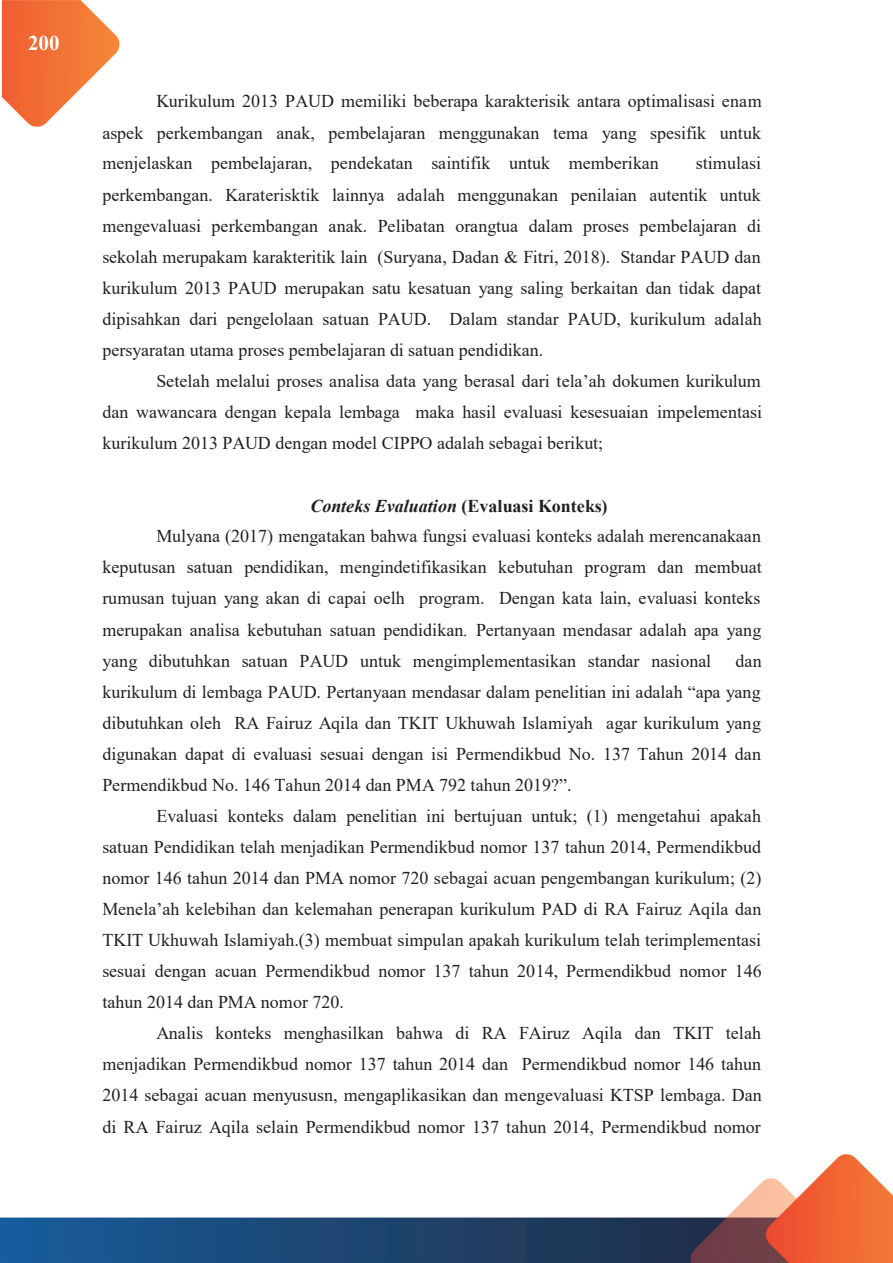
<style>
.page{position:relative;width:893px;height:1263px;background:#fff}
.page>*{position:absolute;margin:0;border:0;box-sizing:border-box;transform-origin:0 0}
.t1{font:700 21px "Times New Roman";color:#fff}
.t2{font:18px/31px "Times New Roman";color:#231f20;text-align:justify}
.t3{font:italic 700 18px "Times New Roman";color:#231f20}
.s1{font-style:normal}
.s2{font-style:italic}
</style>
<div class="page">
<img style="left:0;top:0;width:893px;height:1263px">
<div style="left:100px;top:91px;width:664px;height:31px;background:#fff"></div>
<div style="left:100px;top:122px;width:664px;height:31px;background:#fff"></div>
<div style="left:100px;top:153px;width:664px;height:31px;background:#fff"></div>
<div style="left:100px;top:184px;width:664px;height:31px;background:#fff"></div>
<div style="left:100px;top:215px;width:664px;height:31px;background:#fff"></div>
<div style="left:100px;top:246px;width:664px;height:31px;background:#fff"></div>
<div style="left:100px;top:277px;width:664px;height:31px;background:#fff"></div>
<div style="left:100px;top:308px;width:664px;height:31px;background:#fff"></div>
<div style="left:100px;top:339px;width:664px;height:32px;background:#fff"></div>
<div style="left:100px;top:371px;width:664px;height:30px;background:#fff"></div>
<div style="left:100px;top:401px;width:664px;height:32px;background:#fff"></div>
<div style="left:100px;top:433px;width:664px;height:31px;background:#fff"></div>
<div style="left:100px;top:464px;width:664px;height:31px;background:#fff"></div>
<div style="left:100px;top:495px;width:664px;height:31px;background:#fff"></div>
<div style="left:100px;top:526px;width:664px;height:31px;background:#fff"></div>
<div style="left:100px;top:557px;width:664px;height:31px;background:#fff"></div>
<div style="left:100px;top:588px;width:664px;height:31px;background:#fff"></div>
<div style="left:100px;top:619px;width:664px;height:31px;background:#fff"></div>
<div style="left:100px;top:650px;width:664px;height:31px;background:#fff"></div>
<div style="left:100px;top:681px;width:664px;height:31px;background:#fff"></div>
<div style="left:100px;top:712px;width:664px;height:31px;background:#fff"></div>
<div style="left:100px;top:743px;width:664px;height:31px;background:#fff"></div>
<div style="left:100px;top:774px;width:664px;height:31px;background:#fff"></div>
<div style="left:100px;top:805px;width:664px;height:31px;background:#fff"></div>
<div style="left:100px;top:836px;width:664px;height:31px;background:#fff"></div>
<div style="left:100px;top:867px;width:664px;height:31px;background:#fff"></div>
<div style="left:100px;top:898px;width:664px;height:32px;background:#fff"></div>
<div style="left:100px;top:930px;width:664px;height:31px;background:#fff"></div>
<div style="left:100px;top:961px;width:664px;height:31px;background:#fff"></div>
<div style="left:100px;top:992px;width:664px;height:31px;background:#fff"></div>
<div style="left:100px;top:1023px;width:664px;height:31px;background:#fff"></div>
<div style="left:100px;top:1054px;width:664px;height:31px;background:#fff"></div>
<div style="left:100px;top:1085px;width:664px;height:31px;background:#fff"></div>
<div style="left:100px;top:1116px;width:664px;height:31px;background:#fff"></div>
<p class="t1" style="left:28px;top:28px;width:33px">200</p>
<p class="t2" style="left:102px;top:85px;width:661px;text-indent:54px">Kurikulum 2013 PAUD memiliki beberapa karakterisik antara optimalisasi enam aspek perkembangan anak, pembelajaran menggunakan tema yang spesifik untuk menjelaskan pembelajaran, pendekatan saintifik untuk memberikan</p>
<p class="t2" style="left:102px;top:147px;width:661px;text-indent:594px">stimulasi perkembangan. Karaterisktik lainnya adalah menggunakan penilaian autentik untuk mengevaluasi perkembangan anak. Pelibatan orangtua dalam proses pembelajaran di sekolah merupakam karakteritik lain (Suryana, Dadan &amp; Fitri, 2018). Standar PAUD dan kurikulum 2013 PAUD merupakan satu kesatuan yang saling berkaitan dan tidak dapat dipisahkan dari pengelolaan satuan PAUD. Dalam standar PAUD, kurikulum adalah persyaratan utama proses pembelajaran di satuan pendidikan.</p>
<p class="t2" style="left:102px;top:365px;width:661px;text-indent:54px">Setelah melalui proses analisa data yang berasal dari tela’ah dokumen kurikulum dan wawancara dengan kepala lembaga maka hasil evaluasi kesesuaian impelementasi kurikulum 2013 PAUD dengan model CIPPO adalah sebagai berikut;</p>
<p class="t3" style="left:310px;top:493px;width:299px">Conteks Evaluation <span class="s1">(Evaluasi Konteks)</span></p>
<p class="t2" style="left:156px;top:520px;width:606px">Mulyana (2017) mengatakan bahwa fungsi evaluasi konteks adalah merencanakaan</p>
<p class="t2" style="left:102px;top:551px;width:661px">keputusan satuan pendidikan, mengindetifikasikan kebutuhan program dan membuat</p>
<p class="t2" style="left:102px;top:582px;width:660px">rumusan tujuan yang akan di capai oelh program. Dengan kata lain, evaluasi konteks</p>
<p class="t2" style="left:102px;top:613px;width:661px">merupakan analisa kebutuhan satuan pendidikan<span class="s2">.</span> Pertanyaan mendasar adalah apa yang</p>
<p class="t2" style="left:102px;top:644px;width:610px">yang dibutuhkan satuan PAUD untuk mengimplementasikan standar nasional</p>
<p class="t2" style="left:102px;top:644px;width:661px;text-indent:633px">dan kurikulum di lembaga PAUD. Pertanyaan mendasar dalam penelitian ini adalah “apa yang dibutuhkan oleh RA Fairuz Aqila dan TKIT Ukhuwah Islamiyah agar kurikulum yang digunakan dapat di evaluasi sesuai dengan isi Permendikbud No. 137 Tahun 2014 dan Permendikbud No. 146 Tahun 2014 dan PMA 792 tahun 2019?”.</p>
<p class="t2" style="left:102px;top:800px;width:661px;text-indent:54px">Evaluasi konteks dalam penelitian ini bertujuan untuk; (1) mengetahui apakah satuan Pendidikan telah menjadikan Permendikbud nomor 137 tahun 2014, Permendikbud nomor 146 tahun 2014 dan PMA nomor 720 sebagai acuan pengembangan kurikulum; (2)<br>Menela’ah kelebihan dan kelemahan penerapan kurikulum PAD di RA Fairuz Aqila dan TKIT Ukhuwah Islamiyah.(3) membuat simpulan apakah kurikulum telah terimplementasi sesuai dengan acuan Permendikbud nomor 137 tahun 2014, Permendikbud nomor 146 tahun 2014 dan PMA nomor 720.</p>
<p class="t2" style="left:102px;top:1017px;width:661px;text-indent:54px">Analis konteks menghasilkan bahwa di RA FAiruz Aqila dan TKIT telah menjadikan Permendikbud nomor 137 tahun 2014 dan Permendikbud nomor 146 tahun 2014 sebagai acuan menyususn, mengaplikasikan dan mengevaluasi KTSP lembaga. Dan di RA Fairuz Aqila selain Permendikbud nomor 137 tahun 2014, Permendikbud nomor</p>
</div>
